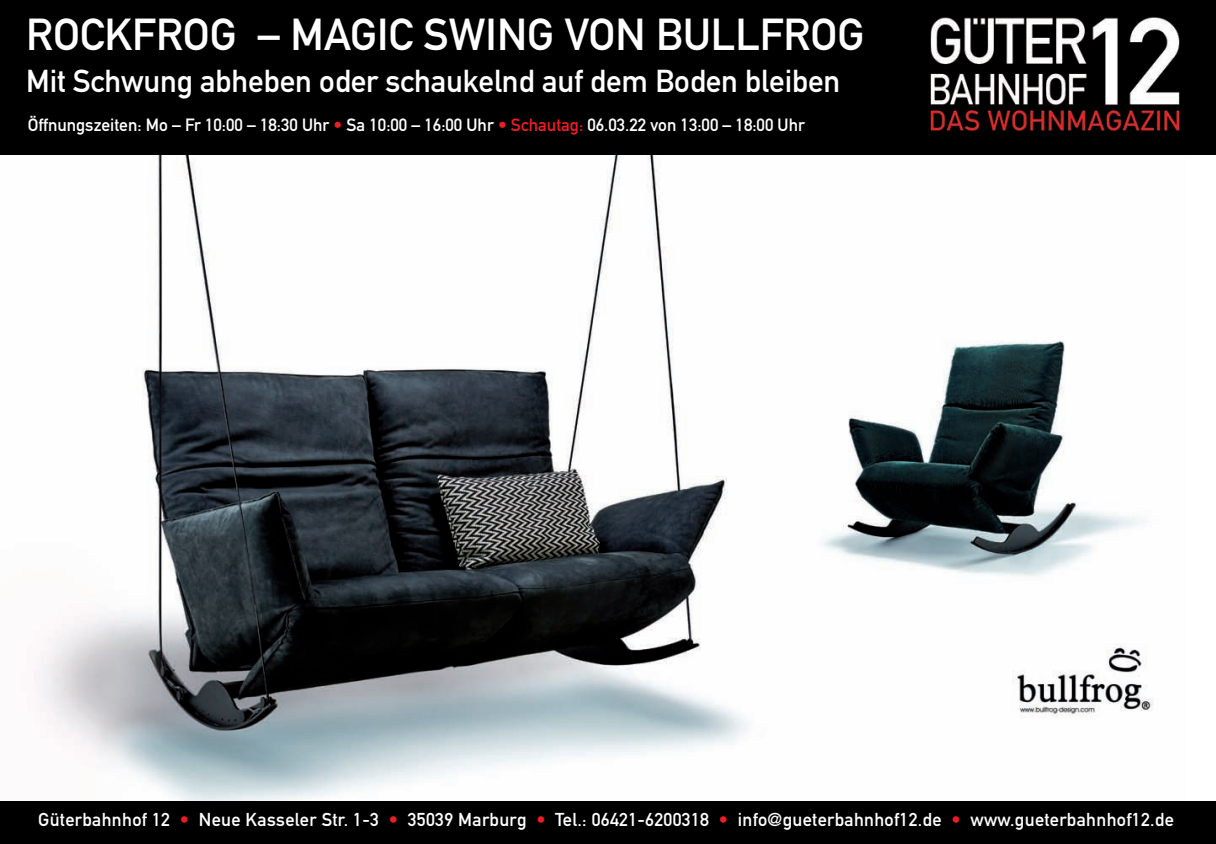
<style>
.page{position:relative;width:1216px;height:844px;background:#fff}
.page>*{position:absolute;margin:0;border:0;box-sizing:border-box;transform-origin:0 0}
.t1{font:44.1px "DIN Mittelschrift";color:#fff}
.t2{font:31.32px "DIN Mittelschrift";letter-spacing:-.005em;color:#fff}
.t3{font:18.38px "DIN Mittelschrift";letter-spacing:.015em;color:#fff}
.t4{font:17.5px "DIN Mittelschrift";color:#fff}
.s1{color:#ee1d23}
</style>
<div class="page">
<div style="left:0;top:0;width:1215px;height:843px;background:#000"></div>
<img style="left:930px;top:17px;width:250px;height:114px">
<div style="left:0;top:155px;width:1215px;height:645px;background:#fff"></div>
<img style="left:34px;top:155px;width:1111px;height:645px">
<img style="left:1012px;top:643px;width:142px;height:75px">
<p class="t1" style="left:26px;top:18px;width:839px">ROCKFROG – MAGIC SWING VON BULLFROG</p>
<p class="t2" style="left:26px;top:70px;width:815px">Mit Schwung abheben oder schaukelnd auf dem Boden bleiben</p>
<p class="t4" style="left:28px;top:118px;width:778px">Öffnungszeiten: Mo – Fr 10:00 – 18:30 Uhr <span class="s1">•</span> Sa 10:00 – 16:00 Uhr <span class="s1">• Schautag:</span> 06.03.22 von 13:00 – 18:00 Uhr</p>
<p class="t3" style="left:38px;top:812px;width:1137px">Güterbahnhof 12 <span class="s1">•</span> Neue Kasseler Str. 1-3 <span class="s1">•</span> 35039 Marburg <span class="s1">•</span> Tel.: 06421-6200318 <span class="s1">•</span> info@gueterbahnhof12.de <span class="s1">•</span> www.gueterbahnhof12.de</p>
</div>
